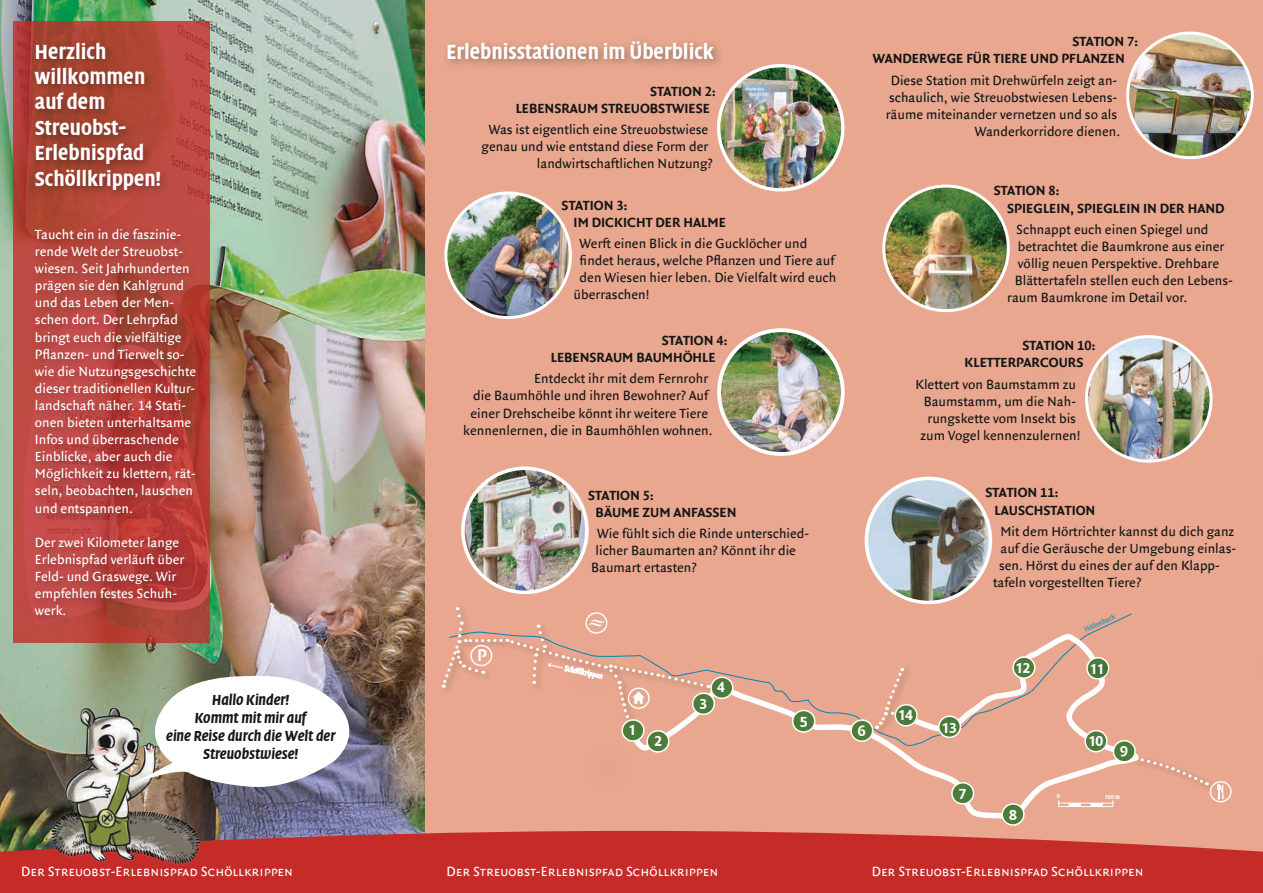
<style>
.page{position:relative;width:1263px;height:893px;background:#fff}
.page>*{position:absolute;margin:0;border:0;box-sizing:border-box;transform-origin:0 0}
.t1{font:700 21px/25.5px "Quadraat Head Offc";color:#fff}
.t2{font:700 18px "Quadraat Sans Offc";color:#fff}
.t3{font:italic 700 15px/18px "Quadraat Head Offc";color:#141617;text-align:center}
.t4{font:700 15px "Quadraat Head Offc";letter-spacing:-.06em;color:#fff}
.t5{font:14.25px/17.1px "Quadraat Sans Offc";color:#141617;text-align:right}
.t6{font:14.25px/17.1px "Quadraat Sans Offc";color:#fff}
.t7{font:700 14.25px/17.1px "Quadraat Sans Offc";color:#141617}
.t8{font:14.25px "Quadraat Sans Sc Offc";letter-spacing:.005em;color:#fff}
.t9{font:italic 7.95px "Quadraat Sans";color:#0085b7}
.t10{font:700 6px "Quadraat Head Offc";color:#fff}
</style>
<div class="page">
<img style="left:0;top:0;width:425px;height:831px">
<div style="left:425px;top:0;width:838px;height:893px;background:#e8a78e"></div>
<svg style="left:1085px;top:359px;width:14px;height:32px"></svg>
<svg style="left:734px;top:627px;width:371px;height:192px"></svg>
<svg style="left:792px;top:709px;width:24px;height:25px"></svg>
<svg style="left:951px;top:782px;width:23px;height:23px"></svg>
<svg style="left:1001px;top:803px;width:24px;height:23px"></svg>
<svg style="left:1086px;top:657px;width:24px;height:26px"></svg>
<svg style="left:1012px;top:656px;width:24px;height:24px"></svg>
<svg style="left:938px;top:715px;width:23px;height:24px"></svg>
<svg style="left:850px;top:664px;width:71px;height:79px"></svg>
<svg style="left:0;top:831px;width:1263px;height:62px;background:#c4342f"></svg>
<svg style="left:13px;top:21px;width:196px;height:622px;background:#b9473e"></svg>
<div style="left:30px;top:38px;width:141px;height:162px;background:#141617;opacity:.4"></div>
<div style="left:31px;top:224px;width:175px;height:402px;background:#141617;opacity:.4"></div>
<div style="left:443px;top:36px;width:281px;height:33px;background:#141617;opacity:.4"></div>
<img style="left:40px;top:703px;width:170px;height:162px">
<svg style="left:131px;top:675px;width:233px;height:115px"></svg>
<img style="left:719px;top:66px;width:124px;height:124px;border-radius:62px">
<div style="left:717px;top:64px;width:127px;height:128px;border:3px solid #fff;border-radius:50%"></div>
<img style="left:446px;top:193px;width:124px;height:125px;border-radius:62px">
<div style="left:444px;top:191px;width:128px;height:128px;border:3px solid #fff;border-radius:50%"></div>
<img style="left:719px;top:330px;width:124px;height:124px;border-radius:62px">
<div style="left:717px;top:328px;width:128px;height:128px;border:4px solid #fff;border-radius:50%"></div>
<img style="left:463px;top:468px;width:124px;height:124px;border-radius:62px">
<div style="left:461px;top:466px;width:128px;height:128px;border:4px solid #fff;border-radius:50%"></div>
<img style="left:1128px;top:33px;width:124px;height:125px;border-radius:62px">
<div style="left:1126px;top:32px;width:128px;height:127px;border:3px solid #fff;border-radius:50%"></div>
<img style="left:1086px;top:337px;width:125px;height:124px;border-radius:62px">
<div style="left:1085px;top:335px;width:127px;height:128px;border:3px solid #fff;border-radius:50%"></div>
<img style="left:866px;top:478px;width:124px;height:124px;border-radius:62px">
<div style="left:865px;top:477px;width:127px;height:127px;border:4px solid #fff;border-radius:50%"></div>
<img style="left:884px;top:186px;width:124px;height:125px;border-radius:62px">
<div style="left:882px;top:185px;width:128px;height:127px;border:3px solid #fff;border-radius:50%"></div>
<svg style="left:441px;top:607px;width:293px;height:146px"></svg>
<svg style="left:1084px;top:730px;width:148px;height:77px"></svg>
<div style="left:1058px;top:803px;width:11px;height:4px;border:1px solid #fff"></div>
<hr style="left:1091px;top:803px;width:11px;height:4px;background:#fff">
<hr style="left:1069px;top:803px;width:12px;height:4px;background:#fff">
<div style="left:1102px;top:803px;width:11px;height:4px;border:1px solid #fff"></div>
<div style="left:1080px;top:803px;width:11px;height:4px;border:1px solid #fff"></div>
<h1 class="t1" style="left:35px;top:39px;width:128px">Herzlich willkommen auf dem<br>Streuobst-<br>Erlebnispfad<br>Schöllkrippen!</h1>
<p class="t6" style="left:35px;top:226px;width:163px">Taucht ein in die faszinie&shy;rende Welt der Streuobst&shy;wiesen. Seit Jahrhunderten prägen sie den Kahlgrund und das Leben der Men&shy;schen dort. Der Lehrpfad bringt euch die vielfältige<br>Pflanzen- und Tierwelt so&shy;wie die Nutzungsgeschichte dieser traditionellen Kultur&shy;landschaft näher. 14 Stati&shy;onen bieten unterhaltsame<br>Infos und überraschende<br>Einblicke, aber auch die<br>Möglichkeit zu klettern, rät&shy;seln, beobachten, lauschen und entspannen.</p>
<p class="t6" style="left:35px;top:534px;width:151px">Der zwei Kilometer lange<br>Erlebnispfad verläuft über<br>Feld- und Graswege. Wir empfehlen festes Schuh&shy;werk.</p>
<p class="t3" style="left:166px;top:691px;width:171px">Hallo Kinder!<br>Kommt mit mir auf<br>eine Reise durch die Welt der<br>Streuobstwiese!</p>
<h1 class="t1" style="left:446px;top:39px;width:269px">Erlebnisstationen im Überblick</h1>
<p class="t7" style="left:516px;top:83px;width:202px;text-indent:134px">STATION 2:<br>LEBENSRAUM STREUOBSTWIESE</p>
<p class="t5" style="left:489px;top:121px;width:221px">Was ist eigentlich eine Streuobstwiese</p>
<p class="t5" style="left:482px;top:138px;width:228px">genau und wie entstand diese Form der</p>
<p class="t5" style="left:537px;top:156px;width:177px">landwirtschaftlichen Nutzung?</p>
<p class="t7" style="left:574px;top:197px;width:154px;text-indent:-12px">STATION 3:<br>IM DICKICHT DER HALME</p>
<p class="t5" style="left:580px;top:235px;width:229px">Werft einen Blick in die Gucklöcher und</p>
<p class="t5" style="left:580px;top:252px;width:256px">findet heraus, welche Pflanzen und Tiere auf</p>
<p class="t5" style="left:580px;top:269px;width:258px">den Wiesen hier leben. Die Vielfalt wird euch</p>
<p class="t5" style="left:574px;top:287px;width:77px">überraschen!</p>
<p class="t7" style="left:551px;top:332px;width:178px;text-indent:111px">STATION 4:<br>LEBENSRAUM BAUMHÖHLE</p>
<p class="t5" style="left:534px;top:371px;width:175px">Entdeckt ihr mit dem Fernrohr</p>
<p class="t5" style="left:473px;top:388px;width:236px">die Baumhöhle und ihren Bewohner? Auf</p>
<p class="t5" style="left:470px;top:405px;width:239px">einer Drehscheibe könnt ihr weitere Tiere</p>
<p class="t5" style="left:463px;top:422px;width:251px">kennenlernen, die in Baumhöhlen wohnen.</p>
<p class="t2" style="left:477px;top:645px;width:10px">P</p>
<p class="t7" style="left:596px;top:487px;width:142px;text-indent:-7px">STATION 5:<br>BÄUME ZUM ANFASS EN</p>
<p class="t5" style="left:597px;top:525px;width:214px">Wie fühlt sich die Rinde unterschied-</p>
<p class="t5" style="left:596px;top:542px;width:202px">licher Baumarten an? Könnt ihr die</p>
<p class="t5" style="left:591px;top:560px;width:107px">Baumart ertasten?</p>
<p class="t4" style="left:628px;top:722px;width:9px">1</p>
<p class="t4" style="left:654px;top:733px;width:9px">2</p>
<p class="t4" style="left:699px;top:695px;width:9px">3</p>
<p class="t4" style="left:717px;top:679px;width:9px">4</p>
<p class="t4" style="left:800px;top:713px;width:9px">5</p>
<p class="t7" style="left:873px;top:34px;width:267px;text-indent:200px">STATION 7:<br>WANDERWEGE FÜR TIERE UND PFLANZEN</p>
<p class="t5" style="left:886px;top:72px;width:236px">Diese Station mit Drehwürfeln zeigt an&shy;schaulich, wie Streuobstwiesen Lebens&shy;räume miteinander vernetzen und so als Wanderkorridore dienen.</p>
<p class="t7" style="left:1007px;top:183px;width:217px;text-indent:-13px">STATION 8:<br>SPIEGLEIN, SPIEGLEIN IN DER HAND</p>
<p class="t5" style="left:1016px;top:221px;width:194px">Schnappt euch einen Spiegel und</p>
<p class="t5" style="left:1018px;top:238px;width:208px">betrachtet die Baumkrone aus einer</p>
<p class="t5" style="left:1018px;top:255px;width:203px">völlig neuen Perspektive. Drehbare</p>
<p class="t5" style="left:1015px;top:272px;width:220px">Blättertafeln stellen euch den Lebens-</p>
<p class="t5" style="left:1007px;top:289px;width:182px">raum Baumkrone im Detail vor.</p>
<p class="t7" style="left:964px;top:337px;width:133px;text-indent:58px">STATION 10:<br>KLETTERPARCOURS</p>
<p class="t5" style="left:915px;top:376px;width:167px;text-align:center">Klettert von Baumstamm zu<br>Baumstamm, um die Nah&shy;rungskette vom Insekt bis zum Vogel kennenzulernen!</p>
<p class="t7" style="left:994px;top:485px;width:102px;text-indent:-9px">STATION 11:<br>LAUSCHSTATION</p>
<p class="t5" style="left:1000px;top:523px;width:235px">Mit dem Hörtrichter kannst du dich ganz</p>
<p class="t5" style="left:1000px;top:540px;width:237px">auf die Geräusche der Umgebung einlas-</p>
<p class="t5" style="left:999px;top:557px;width:221px">sen. Hörst du eines der auf den Klapp-</p>
<p class="t5" style="left:993px;top:574px;width:150px">tafeln vorgestellten Tiere?</p>
<p class="t9" style="left:1083px;top:626px;width:34px;rotate:-25deg">Höllenbach</p>
<p class="t4" style="left:858px;top:723px;width:9px">6</p>
<p class="t4" style="left:898px;top:707px;width:16px">14</p>
<p class="t4" style="left:942px;top:719px;width:16px">13</p>
<p class="t4" style="left:959px;top:785px;width:9px">7</p>
<p class="t4" style="left:1016px;top:659px;width:16px">12</p>
<p class="t4" style="left:1090px;top:660px;width:16px">11</p>
<p class="t4" style="left:1088px;top:733px;width:16px">10</p>
<p class="t4" style="left:1120px;top:742px;width:9px">9</p>
<p class="t4" style="left:1009px;top:806px;width:9px">8</p>
<p class="t10" style="left:1057px;top:793px;width:5px">0</p>
<p class="t10" style="left:1105px;top:793px;width:17px">100 m</p>
<p class="t8" style="left:21px;top:863px;width:273px">Der Streuobst-Erlebnispfad Schöllkrippen</p>
<p class="t8" style="left:446px;top:863px;width:273px">Der Streuobst-Erlebnispfad Schöllkrippen</p>
<p class="t8" style="left:872px;top:863px;width:273px">Der Streuobst-Erlebnispfad Schöllkrippen</p>
</div>
